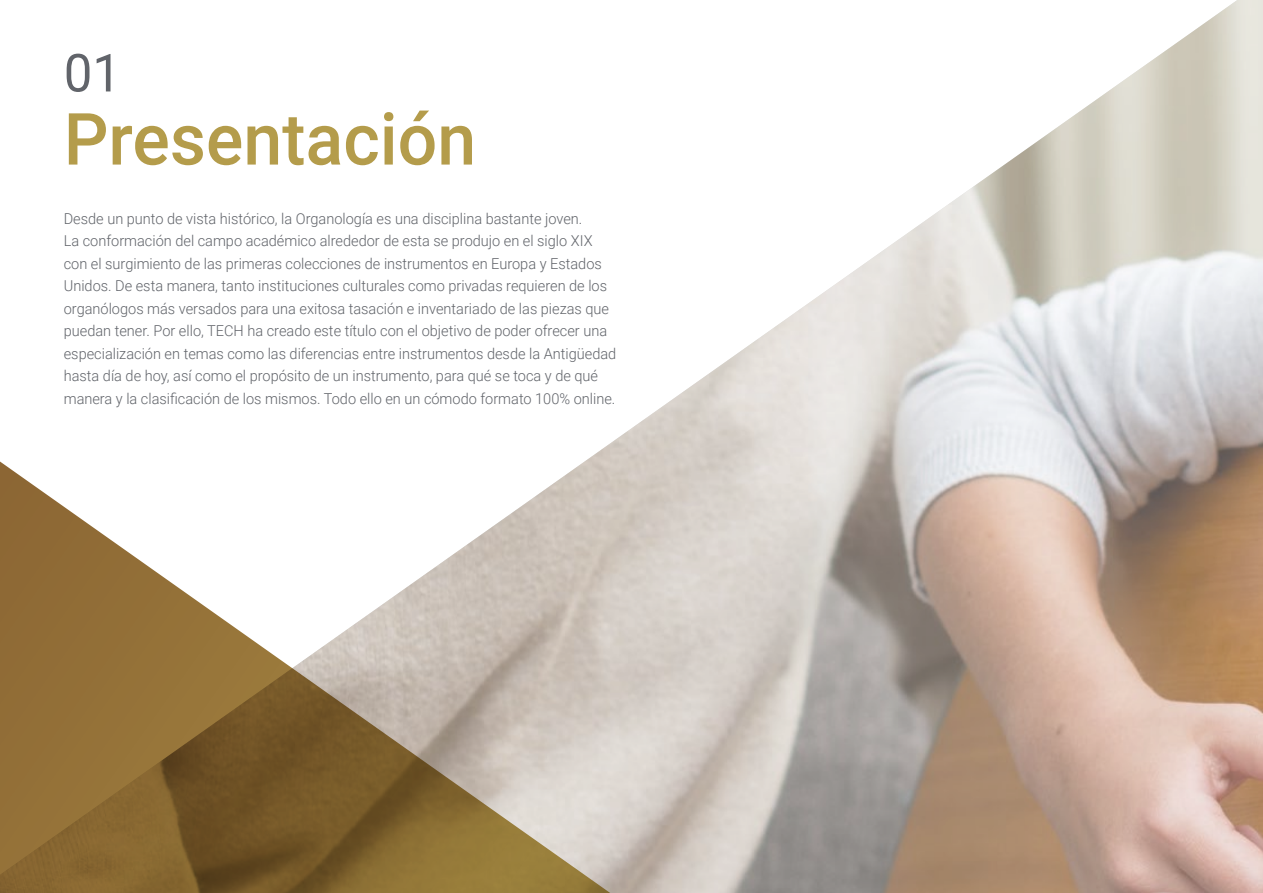
<style>
.page{position:relative;width:1263px;height:893px;background:#fff}
.page>*{position:absolute;margin:0;border:0;box-sizing:border-box;transform-origin:0 0}
.t1{font:500 72px "Roboto";color:#b49c4b}
.t2{font:52.5px "Roboto";color:#61646a}
.t3{font:300 15px/22.5px "Roboto";color:#61646a}
</style>
<div class="page">
<img style="left:607px;top:0;width:656px;height:893px">
<svg style="left:0;top:446px;width:640px;height:447px"></svg>
<h2 class="t2" style="left:64px;top:36px;width:59px">01</h2>
<h1 class="t1" style="left:64px;top:89px;width:414px">Presentación</h1>
<p class="t3" style="left:64px;top:207px;width:554px">Desde un punto de vista histórico, la Organología es una disciplina bastante joven.<br>La conformación del campo académico alrededor de esta se produjo en el siglo XIX con el surgimiento de las primeras colecciones de instrumentos en Europa y Estados Unidos. De esta manera, tanto instituciones culturales como privadas requieren de los organólogos más versados para una exitosa tasación e inventariado de las piezas que puedan tener. Por ello, TECH ha creado este título con el objetivo de poder ofrecer una especialización en temas como las diferencias entre instrumentos desde la Antigüedad hasta día de hoy, así como el propósito de un instrumento, para qué se toca y de qué manera y la clasificación de los mismos. Todo ello en un cómodo formato 100% online.</p>
</div>
